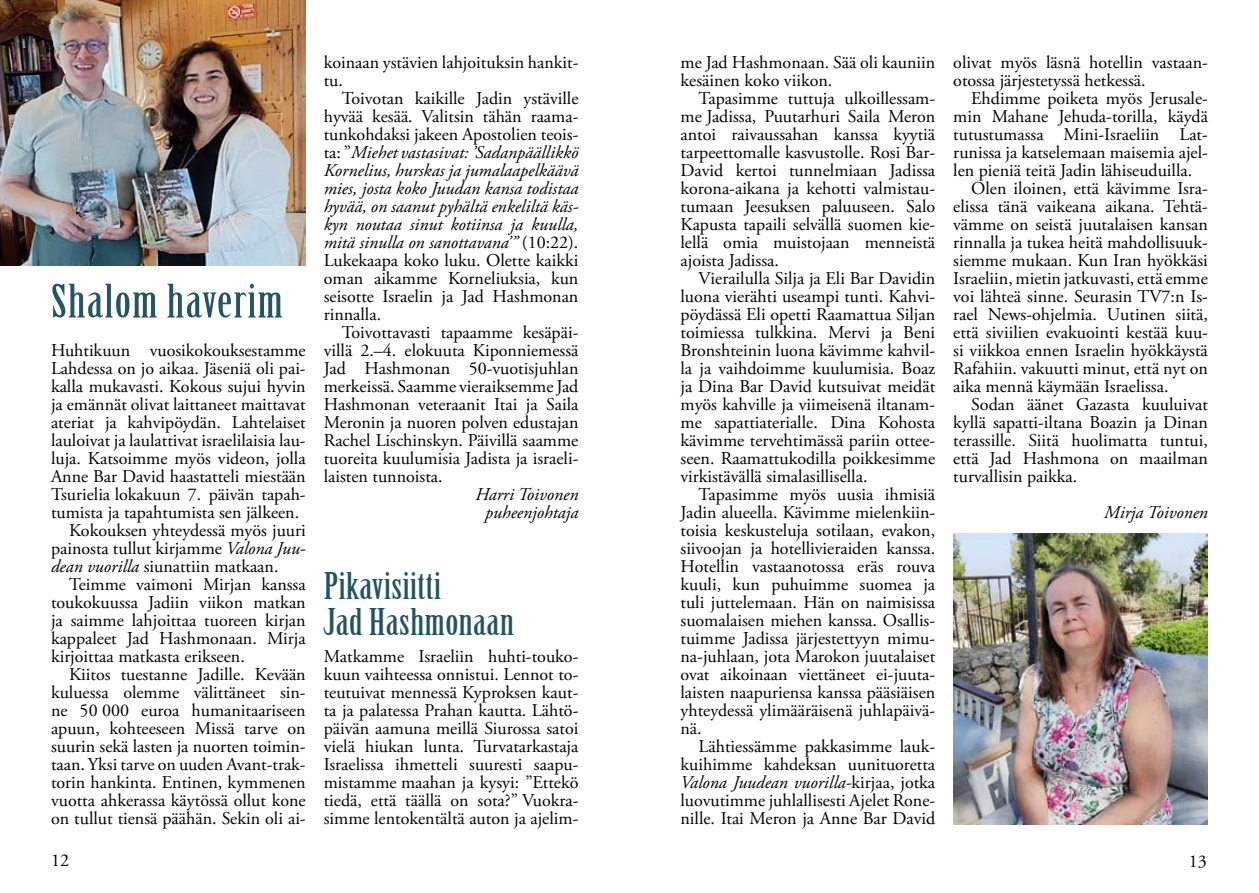
<style>
.page{position:relative;width:1259px;height:893px;background:#fff}
.page>*{position:absolute;margin:0;border:0;box-sizing:border-box;transform-origin:0 0}
.t1{font:45px "Birch Std";letter-spacing:.025em;color:#245564;scale:1.25 1}
.t2{font:36px/36px "Birch Std";letter-spacing:.01em;color:#225362;scale:1.25 1}
.t3{font:18px/18px "Adobe Garamond Pro";color:#000;text-align:justify}
.t4{font:italic 18px/18px "Adobe Garamond Pro";color:#000;text-align:center}
.s1{font-style:italic}
</style>
<div class="page">
<img style="left:0;top:0;width:305px;height:265px">
<img style="left:953px;top:534px;width:255px;height:291px">
<h1 class="t1" style="left:51px;top:276px;width:187px">Shalom haverim</h1>
<p class="t3" style="left:51px;top:342px;width:256px">Huhtikuun vuosikokouksestamme</p>
<p class="t3" style="left:51px;top:360px;width:256px">Lahdessa on jo aikaa. Jäseniä oli pai-</p>
<p class="t3" style="left:51px;top:378px;width:256px">kalla mukavasti. Kokous sujui hyvin</p>
<p class="t3" style="left:51px;top:396px;width:256px">ja emännät olivat laittaneet maittavat</p>
<p class="t3" style="left:51px;top:414px;width:256px">ateriat ja kahvipöydän. Lahtelaiset</p>
<p class="t3" style="left:51px;top:432px;width:256px">lauloivat ja laulattivat israelilaisia lau-</p>
<p class="t3" style="left:51px;top:450px;width:256px">luja. Katsoimme myös videon, jolla</p>
<p class="t3" style="left:51px;top:468px;width:256px">Anne Bar David haastatteli miestään</p>
<p class="t3" style="left:51px;top:486px;width:256px">Tsurielia lokakuun 7. päivän tapah-</p>
<p class="t3" style="left:51px;top:504px;width:250px">tumista ja tapahtumista sen jälkeen.</p>
<p class="t3" style="left:69px;top:522px;width:238px">Kokouksen yhteydessä myös juuri</p>
<p class="t3" style="left:51px;top:540px;width:256px">painosta tullut kirjamme <span class="s1">Valona Juu-</span></p>
<p class="t3" style="left:51px;top:558px;width:229px"><span class="s1">dean vuorilla</span> siunattiin matkaan.</p>
<p class="t3" style="left:69px;top:576px;width:238px">Teimme vaimoni Mirjan kanssa</p>
<p class="t3" style="left:51px;top:594px;width:256px">toukokuussa Jadiin viikon matkan</p>
<p class="t3" style="left:51px;top:612px;width:256px">ja saimme lahjoittaa tuoreen kirjan</p>
<p class="t3" style="left:51px;top:630px;width:256px">kappaleet Jad Hashmonaan. Mirja</p>
<p class="t3" style="left:51px;top:648px;width:195px">kirjoittaa matkasta erikseen.</p>
<p class="t3" style="left:69px;top:666px;width:238px">Kiitos tuestanne Jadille. Kevään</p>
<p class="t3" style="left:51px;top:684px;width:256px">kuluessa olemme välittäneet sin-</p>
<p class="t3" style="left:51px;top:702px;width:256px">ne 50 000 euroa humanitaariseen</p>
<p class="t3" style="left:51px;top:720px;width:256px">apuun, kohteeseen Missä tarve on</p>
<p class="t3" style="left:51px;top:738px;width:256px">suurin sekä lasten ja nuorten toimin-</p>
<p class="t3" style="left:51px;top:756px;width:256px">taan. Yksi tarve on uuden Avant-trak-</p>
<p class="t3" style="left:51px;top:774px;width:256px">torin hankinta. Entinen, kymmenen</p>
<p class="t3" style="left:51px;top:792px;width:256px">vuotta ahkerassa käytössä ollut kone</p>
<p class="t3" style="left:51px;top:810px;width:256px">on tullut tiensä päähän. Sekin oli ai-</p>
<p class="t3" style="left:324px;top:54px;width:256px">koinaan ystävien lahjoituksin hankit&shy;tu.</p>
<p class="t3" style="left:324px;top:90px;width:256px;text-indent:18px">Toivotan kaikille Jadin ystäville hyvää kesää. Valitsin tähän raama&shy;tunkohdaksi jakeen Apostolien teois&shy;ta: ”<span class="s1">Miehet vastasivat: ’Sadanpäällikkö Kornelius, hurskas ja jumalaapelkäävä mies, josta koko Juudan kansa todistaa hyvää, on saanut pyhältä enkeliltä käs&shy;kyn noutaa sinut kotiinsa ja kuulla, mitä sinulla on sanottavana’”</span> (1 0:22).<br>Lukekaapa koko luku. Olette kaikki oman aikamme Korneliuksia, kun seisotte Israelin ja Jad Hashmonan rinnalla.</p>
<p class="t3" style="left:324px;top:324px;width:256px;text-indent:18px">Toivottavasti tapaamme kesäpäi&shy;villä 2.–4. elokuuta Kiponniemessä Jad Hashmonan 50-vuotisjuhlan merkeissä. Saamme vieraiksemme Jad Hashmonan veteraanit Itai ja Saila Meronin ja nuoren polven edustajan Rachel Lischinskyn. Päivillä saamme tuoreita kuulumisia Jadista ja israeli&shy;laisten tunnoista.</p>
<p class="t4" style="left:475px;top:486px;width:104px">Harri Toivonen puheenjohtaja</p>
<h2 class="t2" style="left:324px;top:568px;width:154px">Pikavisiitti<br>Jad Hashmonaan</h2>
<p class="t3" style="left:324px;top:648px;width:256px">Matkamme Israeliin huhti-touko&shy;kuun vaihteessa onnistui. Lennot to&shy;teutuivat mennessä Kyproksen kaut&shy;ta ja palatessa Prahan kautta. Lähtö&shy;päivän aamuna meillä Siurossa satoi vielä hiukan lunta. Turvatarkastaja Israelissa ihmetteli suuresti saapu&shy;mistamme maahan ja kysyi: ”Ettekö tiedä, että täällä on sota?” Vuokra&shy;simme lentokentältä auton ja ajelim-</p>
<p class="t3" style="left:680px;top:54px;width:256px">me Jad Hashmonaan. Sää oli kauniin kesäinen koko viikon.</p>
<p class="t3" style="left:680px;top:90px;width:256px;text-indent:18px">Tapasimme tuttuja ulkoillessam&shy;me Jadissa, Puutarhuri Saila Meron antoi raivaussahan kanssa kyytiä tarpeettomalle kasvustolle. Rosi Bar-David kertoi tunnelmiaan Jadissa korona-aikana ja kehotti valmistau&shy;tumaan Jeesuksen paluuseen. Salo Kapusta tapaili selvällä suomen kie&shy;lellä omia muistojaan menneistä ajoista Jadissa.</p>
<p class="t3" style="left:680px;top:270px;width:256px;text-indent:18px">Vierailulla Silja ja Eli Bar Davidin luona vierähti useampi tunti. Kahvi&shy;pöydässä Eli opetti Raamattua Siljan toimiessa tulkkina. Mervi ja Beni Bronshteinin luona kävimme kahvil&shy;la ja vaihdoimme kuulumisia. Boaz ja Dina Bar David kutsuivat meidät myös kahville ja viimeisenä iltanam&shy;me sapattiaterialle. Dina Kohosta kävimme tervehtimässä pariin ottee&shy;seen. Raamattukodilla poikkesimme virkistävällä simalasillisella.</p>
<p class="t3" style="left:680px;top:486px;width:256px;text-indent:18px">Tapasimme myös uusia ihmisiä Jadin alueella. Kävimme mielenkiin&shy;toisia keskusteluja sotilaan, evakon, siivoojan ja hotellivieraiden kanssa.<br>Hotellin vastaanotossa eräs rouva kuuli, kun puhuimme suomea ja tuli juttelemaan. Hän on naimisissa suomalaisen miehen kanssa. Osallis&shy;tuimme Jadissa järjestettyyn mimu&shy;na-juhlaan, jota Marokon juutalaiset ovat aikoinaan viettäneet ei-juuta&shy;laisten naapuriensa kanssa pääsiäisen yhteydessä ylimääräisenä juhlapäivä&shy;nä.</p>
<p class="t3" style="left:680px;top:738px;width:256px;text-indent:18px">Lähtiessämme pakkasimme lauk&shy;kuihimme kahdeksan uunituoretta <span class="s1">Valona Juudean vuorilla-</span>kirjaa, jotka luovutimme juhlallisesti Ajelet Rone&shy;nille. Itai Meron ja Anne Bar David</p>
<p class="t3" style="left:953px;top:54px;width:256px">olivat myös läsnä hotellin vastaan&shy;otossa järjestetyssä hetkessä.</p>
<p class="t3" style="left:971px;top:90px;width:238px">Ehdimme poiketa myös Jerusale-</p>
<p class="t3" style="left:953px;top:108px;width:256px">min Mahane Jehuda-torilla, käydä</p>
<p class="t3" style="left:953px;top:126px;width:256px">tutustumassa Mini-Israeliin Lat-</p>
<p class="t3" style="left:953px;top:144px;width:256px">runissa ja katselemaan maisemia ajel-</p>
<p class="t3" style="left:953px;top:162px;width:240px">len pieniä teitä Jadin lähiseuduilla.</p>
<p class="t3" style="left:971px;top:180px;width:238px">Olen iloinen, että kävimme Isra-</p>
<p class="t3" style="left:953px;top:198px;width:256px">elissa tänä vaikeana aikana. Tehtä-</p>
<p class="t3" style="left:953px;top:216px;width:256px">vämme on seistä juutalaisen kansan</p>
<p class="t3" style="left:953px;top:234px;width:256px">rinnalla ja tukea heitä mahdollisuuk-</p>
<p class="t3" style="left:953px;top:252px;width:256px">siemme mukaan. Kun Iran hyökkäsi</p>
<p class="t3" style="left:953px;top:270px;width:256px">Israeliin, mietin jatkuvasti, että emme</p>
<p class="t3" style="left:953px;top:288px;width:256px">voi lähteä sinne. Seurasin TV7:n Is-</p>
<p class="t3" style="left:953px;top:306px;width:256px">rael News-ohjelmia. Uutinen siitä,</p>
<p class="t3" style="left:953px;top:324px;width:256px">että siviilien evakuointi kestää kuu-</p>
<p class="t3" style="left:953px;top:342px;width:256px">si viikkoa ennen Israelin hyökkäystä</p>
<p class="t3" style="left:953px;top:360px;width:256px">Rafahiin. vakuutti minut, että nyt on</p>
<p class="t3" style="left:953px;top:378px;width:217px">aika mennä käymään Israelissa.</p>
<p class="t3" style="left:971px;top:396px;width:238px">Sodan äänet Gazasta kuuluivat</p>
<p class="t3" style="left:953px;top:414px;width:256px">kyllä sapatti-iltana Boazin ja Dinan</p>
<p class="t3" style="left:953px;top:432px;width:256px">terassille. Siitä huolimatta tuntui,</p>
<p class="t3" style="left:953px;top:450px;width:256px">että Jad Hashmona on maailman</p>
<p class="t3" style="left:953px;top:468px;width:126px">turvallisin paikka.</p>
<p class="t4" style="left:1104px;top:504px;width:105px">Mirja Toivonen</p>
<p class="t3" style="left:51px;top:852px;width:9px">12</p>
<p class="t3" style="left:1188px;top:853px;width:9px">13</p>
</div>
